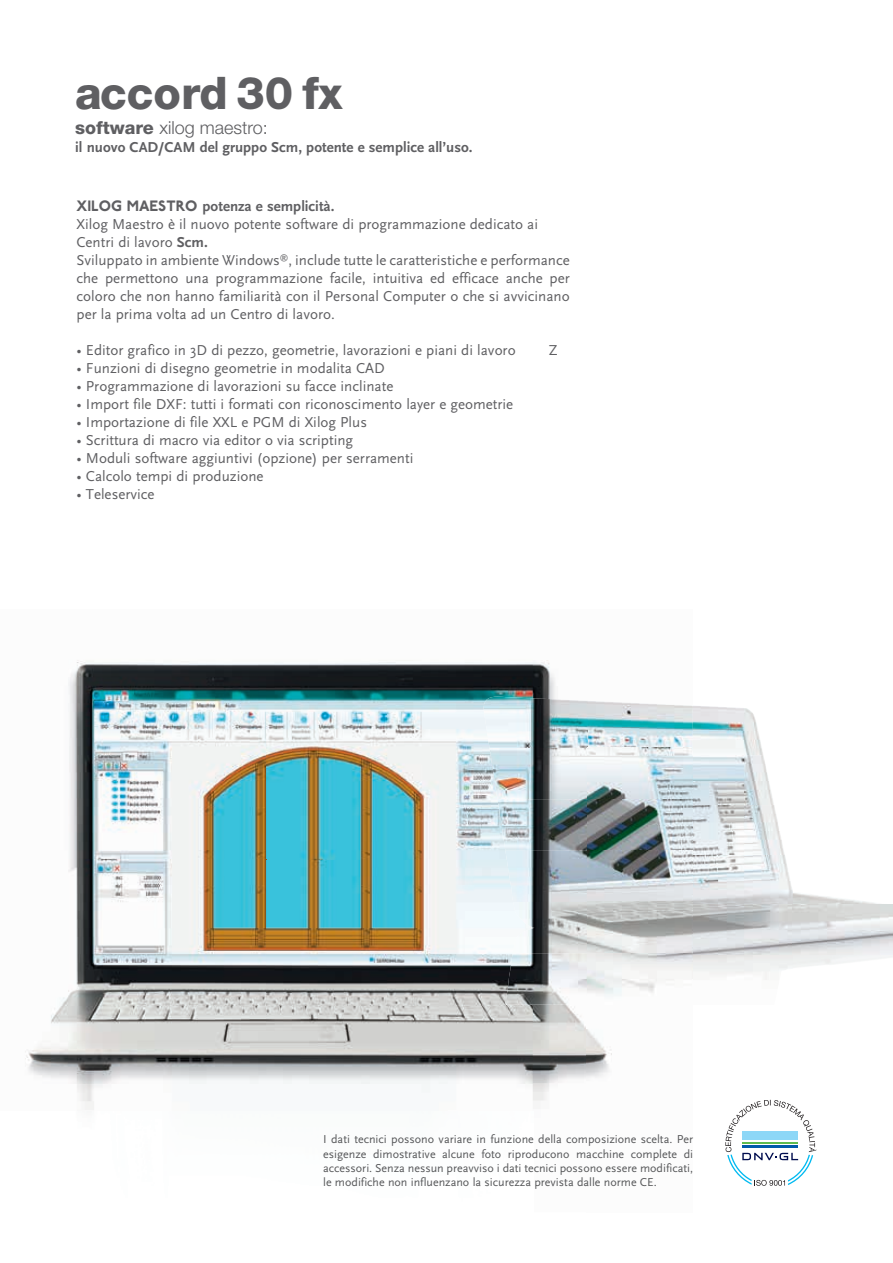
<style>
.page{position:relative;width:893px;height:1263px;background:#fff}
.page>*{position:absolute;margin:0;border:0;box-sizing:border-box;transform-origin:0 0}
.t1{font:800 45px "Helvetica Neue";color:#5f5f62}
.t2{font:300 18px "Helvetica Neue";color:#5f5f62}
.t3{font:15px/18px "Scala Sans";color:#5f5f62}
.t4{font:700 15px "Scala Sans";color:#5f5f62}
.t5{font:12px/14.4px "Scala Sans";color:#57585a;text-align:justify}
.s1{font-weight:800}
.s2{font-family:"P22 Underground";font-weight:800}
.s3{font-weight:700}
</style>
<div class="page">
<img style="left:693px;top:706px;width:70px;height:49px">
<img style="left:693px;top:755px;width:81px;height:50px">
<img style="left:693px;top:805px;width:92px;height:50px">
<img style="left:693px;top:855px;width:100px;height:125px">
<img style="left:25px;top:660px;width:508px;height:450px">
<img style="left:533px;top:660px;width:22px;height:37px">
<img style="left:533px;top:1005px;width:53px;height:96px">
<img style="left:586px;top:1029px;width:26px;height:49px">
<img style="left:483px;top:697px;width:105px;height:51px">
<img style="left:588px;top:701px;width:105px;height:47px">
<img style="left:489px;top:748px;width:204px;height:51px">
<img style="left:497px;top:799px;width:196px;height:52px">
<img style="left:505px;top:851px;width:188px;height:51px">
<img style="left:513px;top:902px;width:180px;height:51px">
<img style="left:505px;top:953px;width:188px;height:52px">
<svg style="left:725px;top:1100px;width:91px;height:86px"></svg>
<h1 class="t1" style="left:75px;top:66px;width:269px">accord 30 fx</h1>
<p class="t2" style="left:75px;top:116px;width:194px"><span class="s1">software</span> xilog maestro:</p>
<p class="t4" style="left:75px;top:139px;width:399px">il nuovo CAD/CAM del gruppo Scm, potente e semplice all’uso.</p>
<p class="t3" style="left:77px;top:198px;width:495px"><span class="s2">XILOG MAESTRO</span> <span class="s3">potenza e semplicità.<br></span>Xilog Maestro è il nuovo potente software di programmazione dedicato ai Centri di lavoro <span class="s3">Scm.<br></span>Sviluppato in ambiente Windows<sup>®</sup>, include tutte le caratteristiche e performance che permettono una programmazione facile, intuitiva ed efficace anche per coloro che non hanno familiarità con il Personal Computer o che si avvicinano per la prima volta ad un Centro di lavoro.</p>
<p class="t3" style="left:77px;top:342px;width:441px">• Editor grafico in 3D di pezzo, geometrie, lavorazioni e piani di lavoro</p>
<p class="t3" style="left:549px;top:342px;width:10px">Z</p>
<p class="t3" style="left:77px;top:360px;width:310px">• Funzioni di disegno geometrie in modalita CAD</p>
<p class="t3" style="left:77px;top:378px;width:318px">• Programmazione di lavorazioni su facce inclinate</p>
<p class="t3" style="left:77px;top:396px;width:438px">• Import file DXF: tutti i formati con riconoscimento layer e geometrie</p>
<p class="t3" style="left:77px;top:414px;width:292px">• Importazione di file XXL e PGM di Xilog Plus</p>
<p class="t3" style="left:77px;top:432px;width:278px">• Scrittura di macro via editor o via scripting</p>
<p class="t3" style="left:77px;top:450px;width:338px">• Moduli software aggiuntivi (opzione) per serramenti</p>
<p class="t3" style="left:77px;top:468px;width:189px">• Calcolo tempi di produzione</p>
<p class="t3" style="left:77px;top:486px;width:80px">• Teleservice</p>
<p class="t5" style="left:323px;top:1132px;width:371px">I dati tecnici possono variare in funzione della composizione scelta. Per esigenze dimostrative alcune foto riproducono macchine complete di accessori. Senza nessun preavviso i dati tecnici possono essere modificati, le modifiche non influenzano la sicurezza prevista dalle norme CE.</p>
</div>
